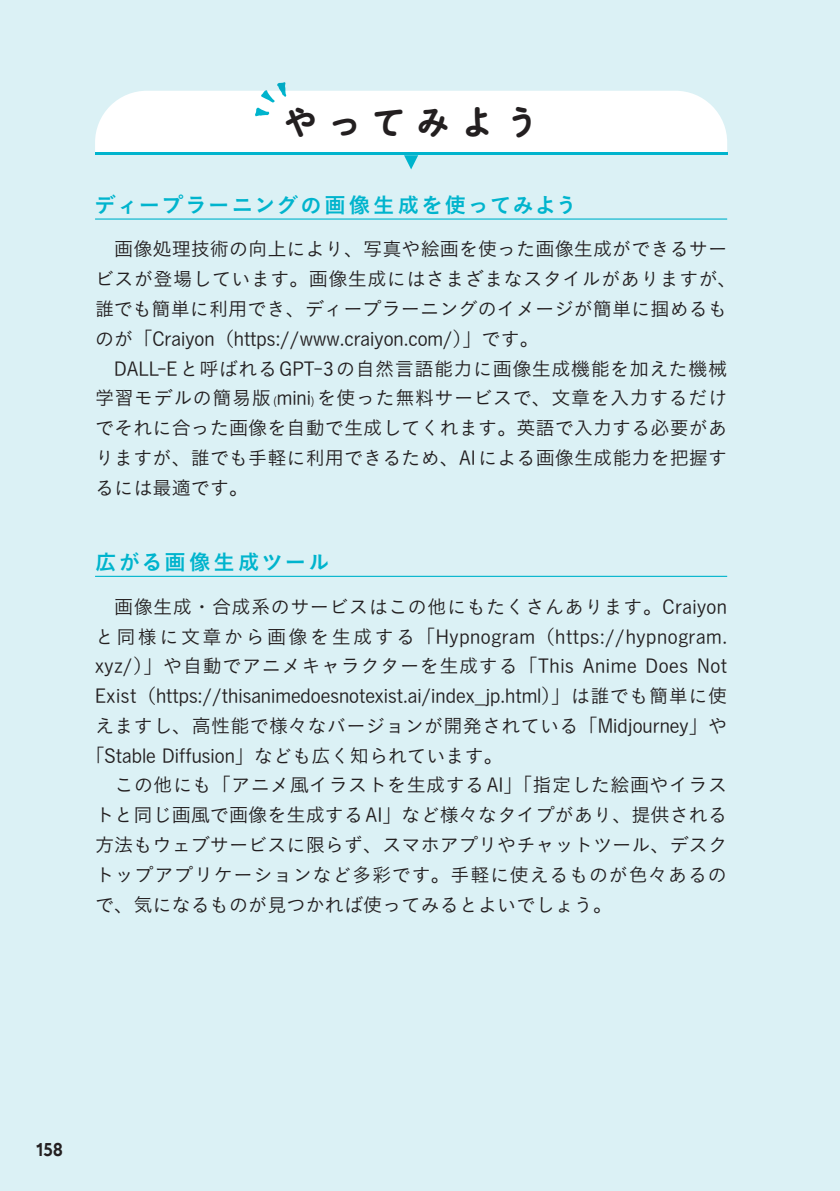
<style>
.page{position:relative;width:840px;height:1191px;background:#fff}
.page>*{position:absolute;margin:0;border:0;box-sizing:border-box;transform-origin:0 0}
.t1{font:700 34px "Maru Anti Std De";letter-spacing:.3em;color:#231f20}
.t2{font:21.2px "Koburina Go Std W6";letter-spacing:.1em;color:#00b4cd}
.t3{font:19.2px/29.8px "Koburina Go Std W3";color:#231f20}
.t4{font:19.2px "Koburina Go Std W3";letter-spacing:.03em;color:#231f20}
.t5{font:19.2px "Koburina Go Std W3";letter-spacing:.025em;color:#231f20}
.t6{font:19.2px "Koburina Go Std W3";letter-spacing:.02em;color:#231f20}
.t7{font:19.2px "Koburina Go Std W3";letter-spacing:.035em;color:#231f20}
.t8{font:18.4px "Lintel Regular 6";color:#231f20}
.s1{font-family:"Yu Go";font-weight:500}
.s2{font-size:11.2px}
</style>
<div class="page">
<div style="left:0;top:0;width:839px;height:1191px;background:#dbf1f5"></div>
<hr style="left:95px;top:218px;width:631px;height:2px;background:#00b4cd">
<hr style="left:95px;top:576px;width:631px;height:1px;background:#00b4cd">
<svg style="left:95px;top:82px;width:631px;height:87px"></svg>
<h1 class="t1" style="left:283px;top:97px;width:257px">やってみよう</h1>
<p class="t2" style="left:94px;top:188px;width:484px">ディープラーニングの画像生成を使ってみよう</p>
<p class="t3" style="left:95px;top:234px;width:642px">　画像処理技術の向上により、写真や絵画を使った画像生成ができるサービスが登場しています。画像生成にはさまざまなスタイルがありますが、誰でも簡単に利用でき、ディープラーニングのイメージが簡単に掴めるものが<span class="s1">「</span>Craiyon<span class="s1">（</span>https://www.craiyon.com/<span class="s1">）」</span>です。<br>　DALL-Eと呼ばれるGPT-<span class="s1">3</span>の自然言語能力に画像生成機能を加えた機械学習モデルの簡易版 <span class="s2">(</span>mini<span class="s2">)</span> を使った無料サービスで、文章を入力するだけでそれに合った画像を自動で生成してくれます。英語で入力する必要がありますが、誰でも手軽に利用できるため、AIによる画像生成能力を把握するには最適です。</p>
<p class="t2" style="left:95px;top:545px;width:236px">広がる画像生成ツール</p>
<p class="t5" style="left:95px;top:592px;width:633px">　画像生成・合成系のサービスはこの他にもたくさんあります。Craiyon</p>
<p class="t4" style="left:95px;top:622px;width:633px">と同様に文章から画像を生成する<span class="s1">「</span>Hypnogram<span class="s1">（</span>https://hypnogram.</p>
<p class="t4" style="left:95px;top:651px;width:633px">xyz/<span class="s1">）」</span>や自動でアニメキャラクターを生成する<span class="s1">「</span>This Anime Does Not</p>
<p class="t3" style="left:95px;top:680px;width:633px">Exist<span class="s1">（</span>https://thisanimedoesnotexist.ai/index_jp.html<span class="s1">）」</span>は誰でも簡単に使</p>
<p class="t3" style="left:95px;top:710px;width:633px">えますし、高性能で様々なバージョンが開発されている<span class="s1">「</span>Midjourney<span class="s1">」</span>や</p>
<p class="t3" style="left:85px;top:740px;width:419px"><span class="s1">「</span>Stable Diffusion<span class="s1">」</span>なども広く知られています。</p>
<p class="t6" style="left:95px;top:770px;width:633px">　この他にも<span class="s1">「</span>アニメ風イラストを生成するAI<span class="s1">」「</span>指定した絵画やイラス</p>
<p class="t3" style="left:95px;top:800px;width:633px">トと同じ画風で画像を生成するAI<span class="s1">」</span>など様々なタイプがあり、提供される</p>
<p class="t3" style="left:95px;top:829px;width:633px">方法もウェブサービスに限らず、スマホアプリやチャットツール、デスク</p>
<p class="t7" style="left:95px;top:860px;width:633px">トップアプリケーションなど多彩です。手軽に使えるものが色々あるの</p>
<p class="t3" style="left:95px;top:889px;width:518px">で、気になるものが見つかれば使ってみるとよいでしょう。</p>
<p class="t8" style="left:36px;top:1136px;width:28px">158</p>
</div>
